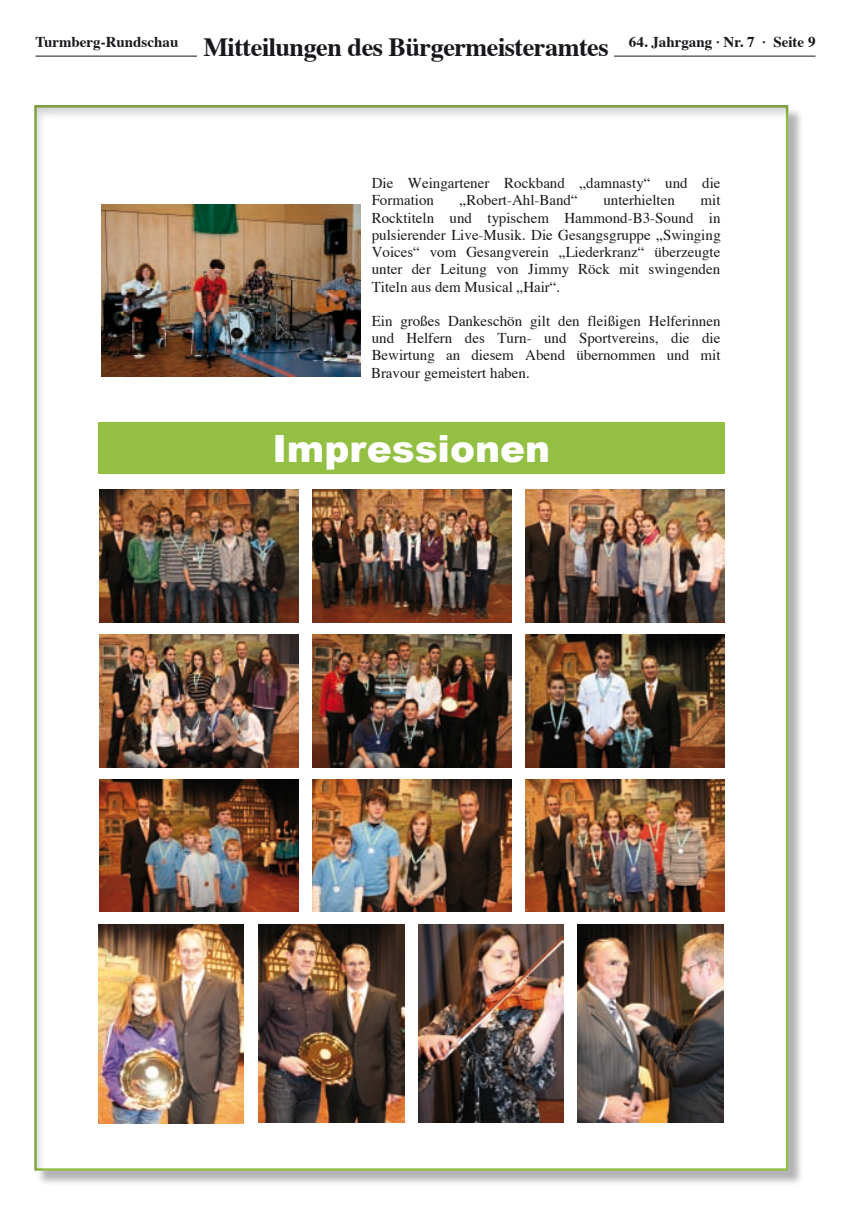
<style>
.page{position:relative;width:851px;height:1205px;background:#fff}
.page>*{position:absolute;margin:0;border:0;box-sizing:border-box;transform-origin:0 0}
.t1{font:900 37.5px "Arial";color:#fff}
.t2{font:700 26.25px "Times";color:#1a171c}
.t3{font:15px/17.2px "Times";color:#1a171c;text-align:justify}
.t4{font:700 15px "Times";color:#1a171c}
.s1{font-size:26.25px}
</style>
<div class="page">
<hr style="left:35px;top:56px;width:780px;height:1px;background:#1a171c">
<div style="left:198px;top:36px;width:416px;height:44px;background:#fff"></div>
<div style="left:36px;top:107px;width:767px;height:1079px;background:#1a171c;opacity:.33"></div>
<div style="left:32px;top:103px;width:758px;height:1069px;background:#1a171c;opacity:.2"></div>
<div style="left:98px;top:422px;width:626px;height:52px;background:#93bf43"></div>
<img style="left:99px;top:490px;width:199px;height:132px">
<img style="left:99px;top:635px;width:199px;height:132px">
<img style="left:99px;top:779px;width:199px;height:133px">
<img style="left:525px;top:490px;width:199px;height:132px">
<img style="left:525px;top:635px;width:199px;height:132px">
<img style="left:525px;top:779px;width:199px;height:133px">
<img style="left:313px;top:490px;width:199px;height:132px">
<img style="left:313px;top:635px;width:199px;height:132px">
<img style="left:313px;top:779px;width:199px;height:133px">
<img style="left:98px;top:924px;width:146px;height:199px">
<img style="left:577px;top:924px;width:146px;height:199px">
<img style="left:259px;top:924px;width:145px;height:199px">
<img style="left:418px;top:924px;width:145px;height:199px">
<p class="t4" style="left:35px;top:28px;width:781px">Turmberg-Rundschau <span class="s1">Mitteilungen des Bürgermeisteramtes</span> 64. Jahrgang · Nr. 7 · Seite 9</p>
<h2 class="t2" style="left:326px;top:21px;width:198px">Sportnachrichten</h2>
<p class="t3" style="left:371px;top:175px;width:350px">Die Weingartener Rockband „damnasty“ und die<br>Formation</p>
<p class="t3" style="left:459px;top:192px;width:120px">„Robert-Ahl-Band“</p>
<p class="t3" style="left:603px;top:192px;width:73px">unterhielten</p>
<p class="t3" style="left:371px;top:192px;width:350px;text-indent:329px">mit Rocktiteln und typischem Hammond-B3-Sound in pulsierender Live-Musik. Die Gesangsgruppe „Swinging Voices“ vom Gesangverein „Liederkranz“ überzeugte unter der Leitung von Jimmy Röck mit swingenden Titeln aus dem Musical „Hair“.</p>
<p class="t3" style="left:371px;top:313px;width:351px">Ein großes Dankeschön gilt den fleißigen Helferinnen und Helfern des Turn- und Sportvereins, die die Bewirtung an diesem Abend übernommen und mit Bravour gemeistert haben.</p>
<h1 class="t1" style="left:272px;top:421px;width:279px">Impressionen</h1>
</div>
